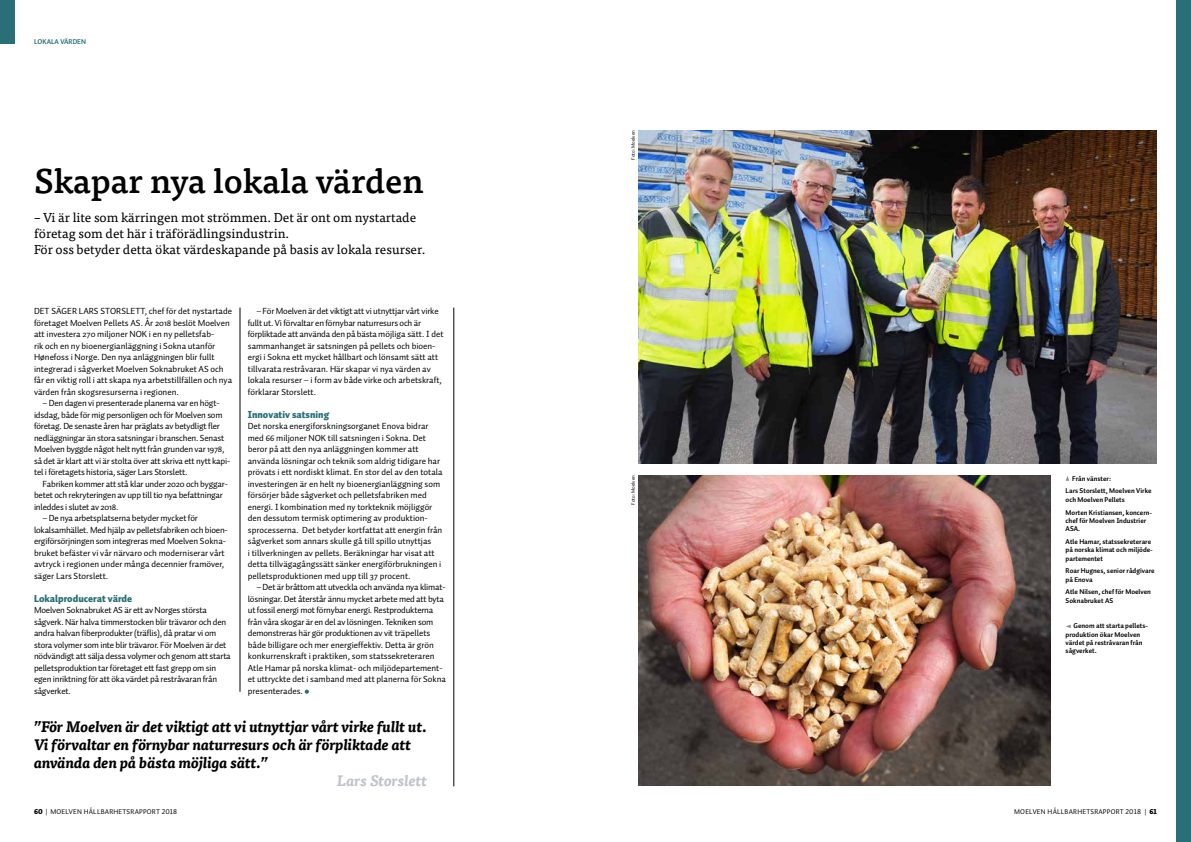
<style>
.page{position:relative;width:1191px;height:842px;background:#fff}
.page>*{position:absolute;margin:0;border:0;box-sizing:border-box;transform-origin:0 0}
.t1{font:500 34px "Tisa OT";color:#000}
.t2{font:italic 700 15px/18px "Tisa OT";color:#000}
.t3{font:italic 700 15px "Tisa OT";color:#c0c4ca}
.t4{font:13px/16px "Tisa OT";color:#000}
.t5{font:10px "Auto 1 Black LF";color:#286f78}
.t6{font:9px/11.5px "Auto 1";letter-spacing:-.02em;color:#000}
.t7{font:9px/11.5px "Auto 1";color:#000}
.t8{font:700 7px/8.4px "Auto 1";color:#000}
.t9{font:7px "Auto 1";letter-spacing:.03em;color:#000}
.t10{font:7px "Auto 1 Bold LF";color:#286f78}
.t11{font:5px "Auto 1 Regular LF";color:#000}
.s1{font-family:"Auto 1 Black LF"}
.s2{font-family:"Auto 1 Regular LF"}
</style>
<div class="page">
<hr style="left:240px;top:308px;width:1px;height:384px;background:#000">
<hr style="left:453px;top:308px;width:1px;height:478px;background:#000">
<svg style="left:1065px;top:476px;width:4px;height:5px"></svg>
<svg style="left:305px;top:690px;width:4px;height:4px"></svg>
<div style="left:0;top:0;width:14px;height:44px;background:#286f78"></div>
<img style="left:638px;top:475px;width:412px;height:311px">
<img style="left:638px;top:130px;width:519px;height:334px">
<div style="left:1176px;top:0;width:15px;height:842px;background:#286f78"></div>
<p class="t10" style="left:34px;top:37px;width:54px">LOKALA VÄRDEN</p>
<h1 class="t1" style="left:34px;top:160px;width:391px">Skapar nya lokala värden</h1>
<h3 class="t4" style="left:34px;top:210px;width:393px">– Vi är lite som kärringen mot strömmen. Det är ont om nystartade företag som det här i träförädlingsindustrin.<br>För oss betyder detta ökat värdeskapande på basis av lokala resurser.</h3>
<p class="t7" style="left:34px;top:305px;width:200px">DET SÄGER LARS STORSLETT, chef för det nystartade företaget Moelven Pellets AS. År 2018 beslöt Moelven att investera 270 miljoner NOK i en ny pelletsfab-<br>rik och en ny bioenergianläggning i Sokna utanför Hønefoss i Norge. Den nya anläggningen blir fullt integrerad i sågverket Moelven Soknabruket AS och får en viktig roll i att skapa nya arbetstillfällen och nya värden från skogsresurserna i regionen.</p>
<p class="t6" style="left:34px;top:397px;width:198px;text-indent:9px">– Den dagen vi presenterade planerna var en högt&shy;idsdag, både för mig personligen och för Moelven som företag. De senaste åren har präglats av betydligt fler nedläggningar än stora satsningar i branschen. Senast Moelven byggde något helt nytt från grunden var 1978, så det är klart att vi är stolta över att skriva ett nytt kapi&shy;tel i företagets historia, säger Lars Storslett.</p>
<p class="t6" style="left:34px;top:478px;width:195px;text-indent:9px">Fabriken kommer att stå klar under 2020 och byggar&shy;betet och rekryteringen av upp till tio nya befattningar inleddes i slutet av 2018.</p>
<p class="t6" style="left:34px;top:512px;width:195px;text-indent:9px">– De nya arbetsplatserna betyder mycket för lokalsamhället. Med hjälp av pelletsfabriken och bioen&shy;ergiförsörjningen som integreras med Moelven Sokna&shy;bruket befäster vi vår närvaro och moderniserar vårt avtryck i regionen under många decennier framöver, säger Lars Storslett.</p>
<p class="t5" style="left:34px;top:592px;width:100px">Lokalproducerat värde</p>
<p class="t6" style="left:34px;top:604px;width:198px">Moelven Soknabruket AS är ett av Norges största sågverk. När halva timmerstocken blir trävaror och den andra halvan fiberprodukter (träflis), då pratar vi om stora volymer som inte blir trävaror. För Moelven är det nödvändigt att sälja dessa volymer och genom att starta pelletsproduktion tar företaget ett fast grepp om sin egen inriktning för att öka värdet på restråvaran från sågverket.</p>
<p class="t7" style="left:248px;top:305px;width:197px;text-indent:9px">– För Moelven är det viktigt att vi utnyttjar vårt virke fullt ut. Vi förvaltar en förnybar naturresurs och är förpliktade att använda den på bästa möjliga sätt. I det sammanhanget är satsningen på pellets och bioen&shy;ergi i Sokna ett mycket hållbart och lönsamt sätt att tillvarata restråvaran. Här skapar vi nya värden av lokala resurser – i form av både virke och arbetskraft, förklarar Storslett.</p>
<p class="t5" style="left:248px;top:408px;width:83px">Innovativ satsning</p>
<p class="t7" style="left:248px;top:420px;width:196px">Det norska energiforskningsorganet Enova bidrar med 66 miljoner NOK till satsningen i Sokna. Det beror på att den nya anläggningen kommer att använda lösningar och teknik som aldrig tidigare har prövats i ett nordiskt klimat. En stor del av den totala investeringen är en helt ny bioenergianläggning som försörjer både sågverket och pelletsfabriken med energi. I kombination med ny torkteknik möjliggör den dessutom termisk optimering av produktion&shy;sprocesserna. Det betyder kortfattat att energin från sågverket som annars skulle gå till spillo utnyttjas<br>i tillverkningen av pellets. Beräkningar har visat att detta tillvägagångssätt sänker energiförbrukningen i pelletsproduktionen med upp till 37 procent.</p>
<p class="t6" style="left:248px;top:581px;width:200px;text-indent:9px">– Det är bråttom att utveckla och använda nya klimat&shy;lösningar. Det återstår ännu mycket arbete med att byta ut fossil energi mot förnybar energi. Restprodukterna från våra skogar är en del av lösningen. Tekniken som demonstreras här gör produktionen av vit träpellets både billigare och mer energieffektiv. Detta är grön konkurrenskraft i praktiken, som statssekreteraren Atle Hamar på norska klimat- och miljödepartement&shy;et uttryckte det i samband med att planerna för Sokna presenterades.</p>
<h2 class="t2" style="left:34px;top:718px;width:394px">”För Moelven är det viktigt att vi utnyttjar vårt virke fullt ut.<br>Vi förvaltar en förnybar naturresurs och är förpliktade att använda den på bästa möjliga sätt.”</h2>
<h2 class="t3" style="left:337px;top:771px;width:92px">Lars Storslett</h2>
<p class="t11" style="left:630px;top:160px;width:31px;rotate:-90deg">Foto: Moelven</p>
<p class="t11" style="left:630px;top:505px;width:31px;rotate:-90deg">Foto: Moelven</p>
<p class="t8" style="left:1065px;top:472px;width:87px;line-height:12.6px;text-indent:6px">Från vänster:<br>Lars Storslett, Moelven Virke</p>
<p class="t8" style="left:1065px;top:493px;width:88px;line-height:12.6px">och Moelven Pellets<br>Morten Kristiansen, koncern-</p>
<p class="t8" style="left:1065px;top:516px;width:82px">chef för Moelven Industrier<br>ASA.</p>
<p class="t8" style="left:1065px;top:537px;width:89px">Atle Hamar, statssekreterare på norska klimat och miljöde&shy;partementet</p>
<p class="t8" style="left:1065px;top:567px;width:90px">Roar Hugnes, senior rådgivare på Enova</p>
<p class="t8" style="left:1065px;top:588px;width:87px">Atle Nilsen, chef för Moelven<br>Soknabruket AS</p>
<p class="t8" style="left:1065px;top:621px;width:84px;text-indent:8px">Genom att starta pellets&shy;produktion ökar Moelven värdet på restråvaran från sågverket.</p>
<p class="t9" style="left:34px;top:808px;width:145px"><span class="s1">60</span> | MOELVEN HÅLLBARHETSRAPPORT <span class="s2">2018</span></p>
<p class="t9" style="left:1014px;top:808px;width:144px">MOELVEN HÅLLBARHETSRAPPORT <span class="s2">2018 |</span> <span class="s1">61</span></p>
</div>
